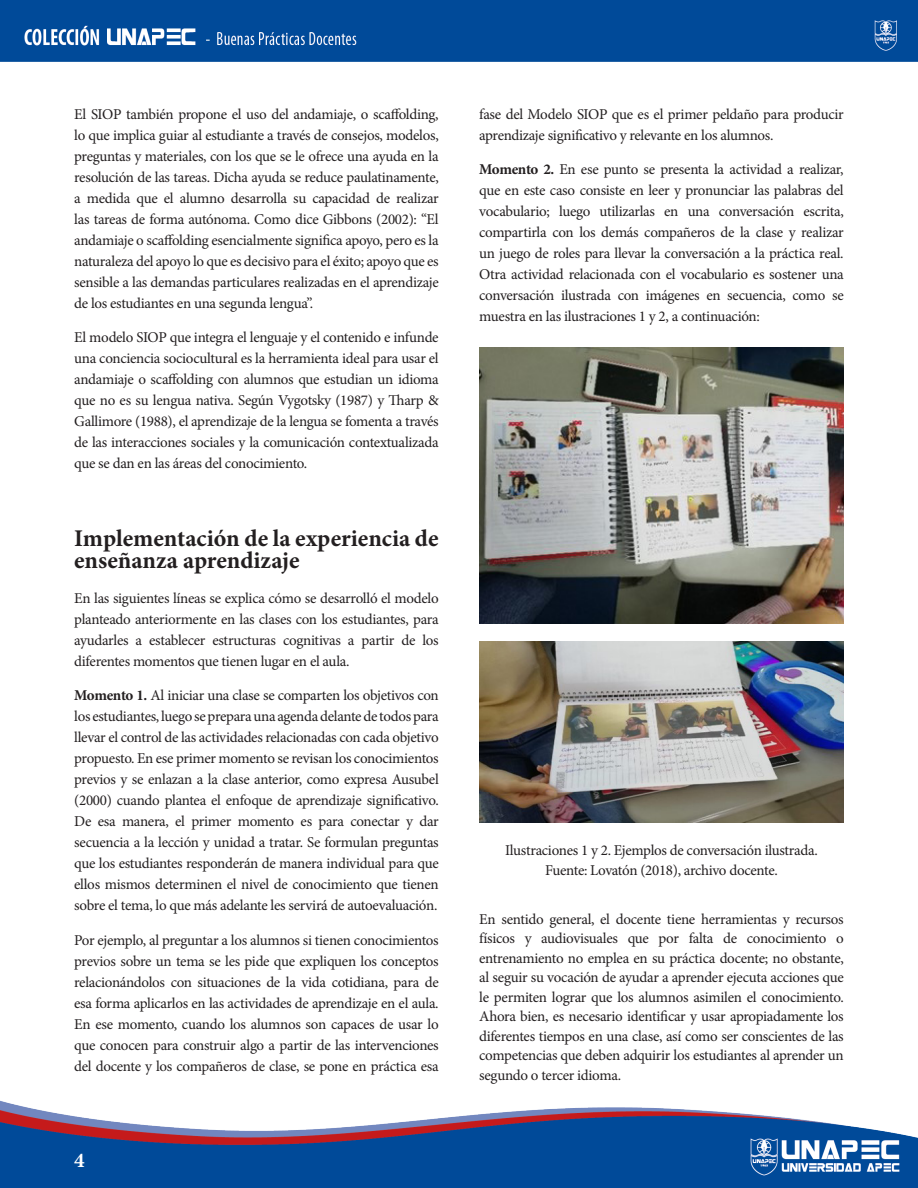
<style>
.page{position:relative;width:918px;height:1188px;background:#fff}
.page>*{position:absolute;margin:0;border:0;box-sizing:border-box;transform-origin:0 0}
.titulo{font:700 24px/22.5px "Minion Pro";color:#231f20}
.t1{font:700 21px "Minion Pro";color:#fff}
.Fuente{font:15px/21px "Minion Pro";letter-spacing:-.02em;color:#231f20;text-align:justify}
.s1{font-weight:700}
</style>
<div class="page">
<img style="left:0;top:0;width:918px;height:1188px">
<img style="left:479px;top:348px;width:365px;height:275px">
<img style="left:479px;top:642px;width:365px;height:180px">
<p class="Fuente" style="left:74px;top:104px;width:366px">El SIOP también propone el uso del andamiaje, o scaffolding, lo que implica guiar al estudiante a través de consejos, modelos, preguntas y materiales, con los que se le ofrece una ayuda en la resolución de las tareas. Dicha ayuda se reduce paulatinamente, a medida que el alumno desarrolla su capacidad de realizar las tareas de forma autónoma. Como dice Gibbons (2002): “El andamiaje o scaffolding esencialmente significa apoyo, pero es la naturaleza del apoyo lo que es decisivo para el éxito; apoyo que es sensible a las demandas particulares realizadas en el aprendizaje de los estudiantes en una segunda lengua”.</p>
<p class="Fuente" style="left:74px;top:327px;width:366px">El modelo SIOP que integra el lenguaje y el contenido e infunde una conciencia sociocultural es la herramienta ideal para usar el andamiaje o scaffolding con alumnos que estudian un idioma que no es su lengua nativa. Según Vygotsky (1987) y Tharp &amp; Gallimore (1988), el aprendizaje de la lengua se fomenta a través de las interacciones sociales y la comunicación contextualizada que se dan en las áreas del conocimiento.</p>
<p class="titulo" style="left:74px;top:526px;width:366px">Implementación de la experiencia de enseñanza aprendizaje</p>
<p class="Fuente" style="left:74px;top:587px;width:366px">En las siguientes líneas se explica cómo se desarrolló el modelo planteado anteriormente en las clases con los estudiantes, para ayudarles a establecer estructuras cognitivas a partir de los diferentes momentos que tienen lugar en el aula.</p>
<p class="Fuente" style="left:74px;top:685px;width:366px"><span class="s1">Momento 1.</span> Al iniciar una clase se comparten los objetivos con los estudiantes, luego se prepara una agenda delante de todos para llevar el control de las actividades relacionadas con cada objetivo propuesto. En ese primer momento se revisan los conocimientos previos y se enlazan a la clase anterior, como expresa Ausubel (2000) cuando plantea el enfoque de aprendizaje significativo.<br>De esa manera, el primer momento es para conectar y dar secuencia a la lección y unidad a tratar. Se formulan preguntas que los estudiantes responderán de manera individual para que ellos mismos determinen el nivel de conocimiento que tienen sobre el tema, lo que más adelante les servirá de autoevaluación.</p>
<p class="Fuente" style="left:74px;top:929px;width:366px">Por ejemplo, al preguntar a los alumnos si tienen conocimientos previos sobre un tema se les pide que expliquen los conceptos relacionándolos con situaciones de la vida cotidiana, para de esa forma aplicarlos en las actividades de aprendizaje en el aula.<br>En ese momento, cuando los alumnos son capaces de usar lo que conocen para construir algo a partir de las intervenciones del docente y los compañeros de clase, se pone en práctica esa</p>
<h2 class="t1" style="left:74px;top:1146px;width:12px">4</h2>
<p class="Fuente" style="left:479px;top:104px;width:366px">fase del Modelo SIOP que es el primer peldaño para producir aprendizaje significativo y relevante en los alumnos.</p>
<p class="Fuente" style="left:479px;top:159px;width:366px"><span class="s1">Momento 2.</span> En ese punto se presenta la actividad a realizar, que en este caso consiste en leer y pronunciar las palabras del vocabulario; luego utilizarlas en una conversación escrita, compartirla con los demás compañeros de la clase y realizar un juego de roles para llevar la conversación a la práctica real.<br>Otra actividad relacionada con el vocabulario es sostener una conversación ilustrada con imágenes en secuencia, como se muestra en las ilustraciones 1 y 2, a continuación:</p>
<p class="Fuente" style="left:505px;top:839px;width:314px">Ilustraciones 1 y 2. Ejemplos de conversación ilustrada.</p>
<p class="Fuente" style="left:545px;top:860px;width:234px">Fuente: Lovatón (2018), archivo docente.</p>
<p class="Fuente" style="left:479px;top:909px;width:366px;line-height:19.5px">En sentido general, el docente tiene herramientas y recursos físicos y audiovisuales que por falta de conocimiento o entrenamiento no emplea en su práctica docente; no obstante, al seguir su vocación de ayudar a aprender ejecuta acciones que le permiten lograr que los alumnos asimilen el conocimiento.<br>Ahora bien, es necesario identificar y usar apropiadamente los diferentes tiempos en una clase, así como ser conscientes de las competencias que deben adquirir los estudiantes al aprender un segundo o tercer idioma.</p>
</div>
